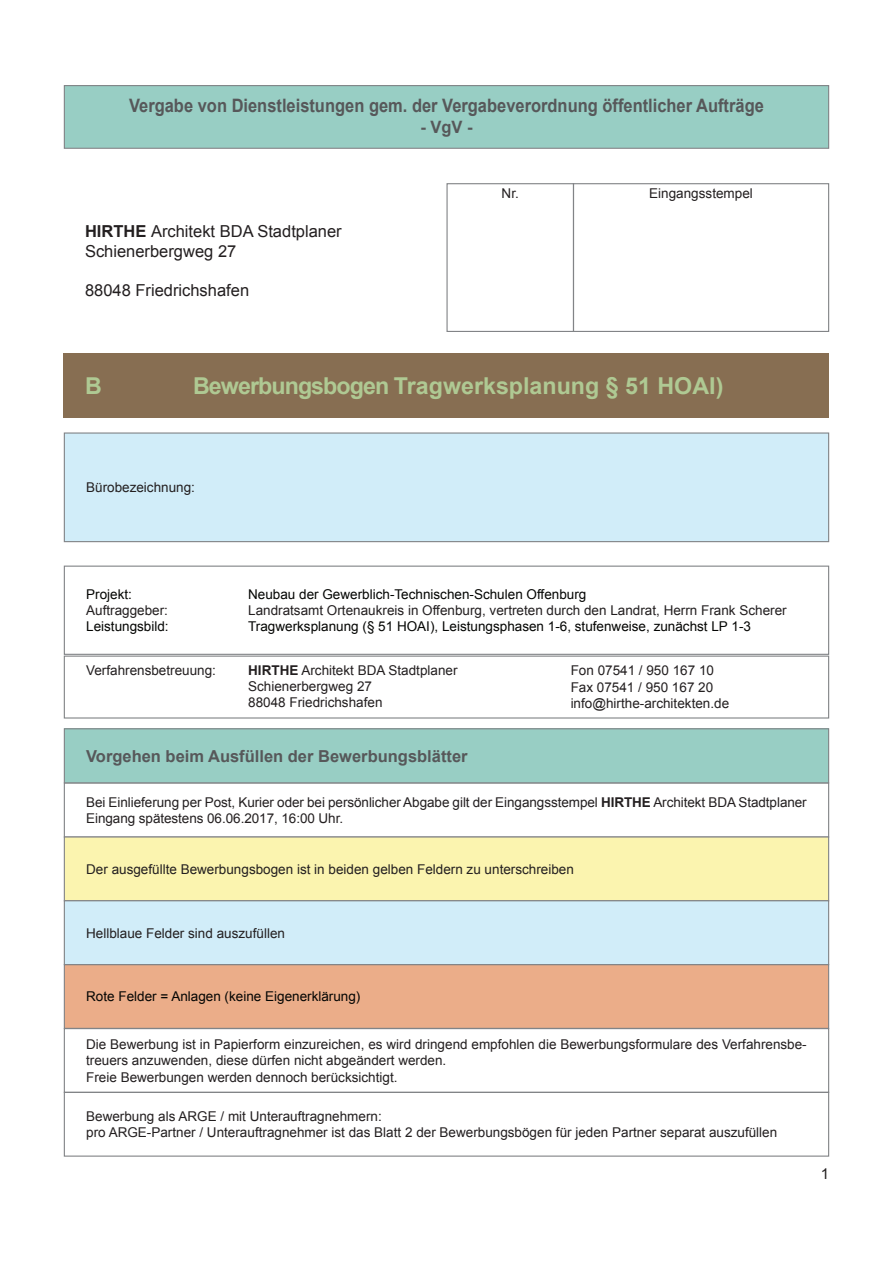
<style>
.page{position:relative;width:893px;height:1263px;background:#fff}
.page>*{position:absolute;margin:0;border:0;box-sizing:border-box;transform-origin:0 0}
.t1{font:700 23.25px "Arial";color:#afc993}
.t2{font:700 18.45px "Arial";color:#57585a;scale:.89 1}
.t3{font:700 17.1px "Arial";color:#57585a}
.t4{font:16.5px "Arial";color:#231f20}
.t5{font:700 16.5px "Arial";color:#57585a}
.t6{font:15px "Arial";color:#231f20}
.t7{font:13.5px/16.2px "Arial";color:#231f20}
.t8{font:13.5px "Arial";color:#040503}
.s1{font-weight:700}
</style>
<div class="page">
<div style="left:64px;top:433px;width:765px;height:109px;background:#d1edf9"></div>
<div style="left:64px;top:432px;width:765px;height:110px;border:1px solid #828487"></div>
<div style="left:446px;top:183px;width:128px;height:149px;border:1px solid #828487"></div>
<div style="left:64px;top:354px;width:765px;height:64px;background:#876e52"></div>
<div style="left:573px;top:183px;width:256px;height:149px;border:1px solid #828487"></div>
<div style="left:64px;top:964px;width:765px;height:64px;background:#ebad89"></div>
<div style="left:64px;top:782px;width:765px;height:55px;border:1px solid #828487"></div>
<div style="left:64px;top:837px;width:765px;height:64px;background:#fbf4af"></div>
<div style="left:64px;top:836px;width:765px;height:65px;border:1px solid #828487"></div>
<div style="left:64px;top:729px;width:765px;height:54px;background:#98cec4"></div>
<div style="left:64px;top:728px;width:765px;height:55px;border:1px solid #828487"></div>
<div style="left:64px;top:901px;width:765px;height:63px;background:#d1edf9"></div>
<div style="left:64px;top:900px;width:765px;height:65px;border:1px solid #828487"></div>
<div style="left:64px;top:1092px;width:765px;height:65px;border:1px solid #828487"></div>
<div style="left:64px;top:655px;width:765px;height:63px;border:1px solid #828487"></div>
<div style="left:64px;top:566px;width:765px;height:89px;border:1px solid #828487"></div>
<div style="left:64px;top:1028px;width:765px;height:65px;border:1px solid #828487"></div>
<div style="left:64px;top:86px;width:765px;height:62px;background:#98cec4"></div>
<div style="left:64px;top:85px;width:765px;height:64px;border:1px solid #828487"></div>
<p class="t2" style="left:129px;top:94px;width:715px">Vergabe von Dienstleistungen gem. der Vergabeverordnung öffentlicher Aufträge</p>
<p class="t3" style="left:420px;top:115px;width:54px">- VgV -</p>
<p class="t4" style="left:85px;top:220px;width:258px"><span class="s1">HIRTHE</span> Architekt BDA Stadtplaner</p>
<p class="t4" style="left:85px;top:240px;width:153px">Schienerbergweg 27</p>
<p class="t4" style="left:85px;top:280px;width:166px">88048 Friedrichshafen</p>
<p class="t7" style="left:502px;top:186px;width:19px">Nr.</p>
<p class="t7" style="left:649px;top:186px;width:105px">Eingangsstempel</p>
<p class="t1" style="left:85px;top:371px;width:18px">B</p>
<p class="t1" style="left:193px;top:371px;width:532px">Bewerbungsbogen Tragwerksplanung § 51 HOAI)</p>
<p class="t7" style="left:86px;top:479px;width:110px">Bürobezeichnung:</p>
<p class="t8" style="left:86px;top:585px;width:47px">Projekt:</p>
<p class="t8" style="left:248px;top:585px;width:340px">Neubau der Gewerblich-Technischen-Schulen Offenburg</p>
<p class="t7" style="left:86px;top:602px;width:83px">Auftraggeber:</p>
<p class="t7" style="left:248px;top:602px;width:540px">Landratsamt Ortenaukreis in Offenburg, vertreten durch den Landrat, Herrn Frank Scherer</p>
<p class="t8" style="left:86px;top:618px;width:84px">Leistungsbild:</p>
<p class="t8" style="left:248px;top:618px;width:504px">Tragwerksplanung (§ 51 HOAI), Leistungsphasen 1-6, stufenweise, zunächst LP 1-3</p>
<p class="t7" style="left:86px;top:662px;width:131px">Verfahrensbetreuung:</p>
<p class="t7" style="left:248px;top:662px;width:211px"><span class="s1">HIRTHE</span> Architekt BDA Stadtplaner</p>
<p class="t7" style="left:248px;top:678px;width:125px">Schienerbergweg 27</p>
<p class="t7" style="left:248px;top:695px;width:136px">88048 Friedrichshafen</p>
<p class="t5" style="left:86px;top:745px;width:383px">Vorgehen beim Ausfüllen der Bewerbungsblätter</p>
<p class="t7" style="left:571px;top:663px;width:145px">Fon 07541 / 950 167 10</p>
<p class="t7" style="left:571px;top:679px;width:144px">Fax 07541 / 950 167 20</p>
<p class="t7" style="left:571px;top:695px;width:160px">info@hirthe-architekten.de</p>
<p class="t7" style="left:86px;top:794px;width:722px">Bei Einlieferung per Post, Kurier oder bei persönlicher Abgabe gilt der Eingangsstempel <span class="s1">HIRTHE</span> Architekt BDA Stadtplaner</p>
<p class="t7" style="left:86px;top:810px;width:258px">Eingang spätestens 06.06.2017, 16:00 Uhr.</p>
<p class="t7" style="left:86px;top:861px;width:489px">Der ausgefüllte Bewerbungsbogen ist in beiden gelben Feldern zu unterschreiben</p>
<p class="t7" style="left:86px;top:925px;width:200px">Hellblaue Felder sind auszufüllen</p>
<p class="t8" style="left:86px;top:988px;width:276px">Rote Felder = Anlagen (keine Eigenerklärung)</p>
<p class="t7" style="left:86px;top:1036px;width:722px">Die Bewerbung ist in Papierform einzureichen, es wird dringend empfohlen die Bewerbungsformulare des Verfahrensbe&shy;treuers anzuwenden, diese dürfen nicht abgeändert werden.</p>
<p class="t7" style="left:86px;top:1069px;width:313px">Freie Bewerbungen werden dennoch berücksichtigt.</p>
<p class="t7" style="left:86px;top:1108px;width:297px">Bewerbung als ARGE / mit Unterauftragnehmern:</p>
<p class="t7" style="left:86px;top:1124px;width:693px">pro ARGE-Partner / Unterauftragnehmer ist das Blatt 2 der Bewerbungsbögen für jeden Partner separat auszufüllen</p>
<p class="t6" style="left:821px;top:1164px;width:10px">1</p>
</div>
